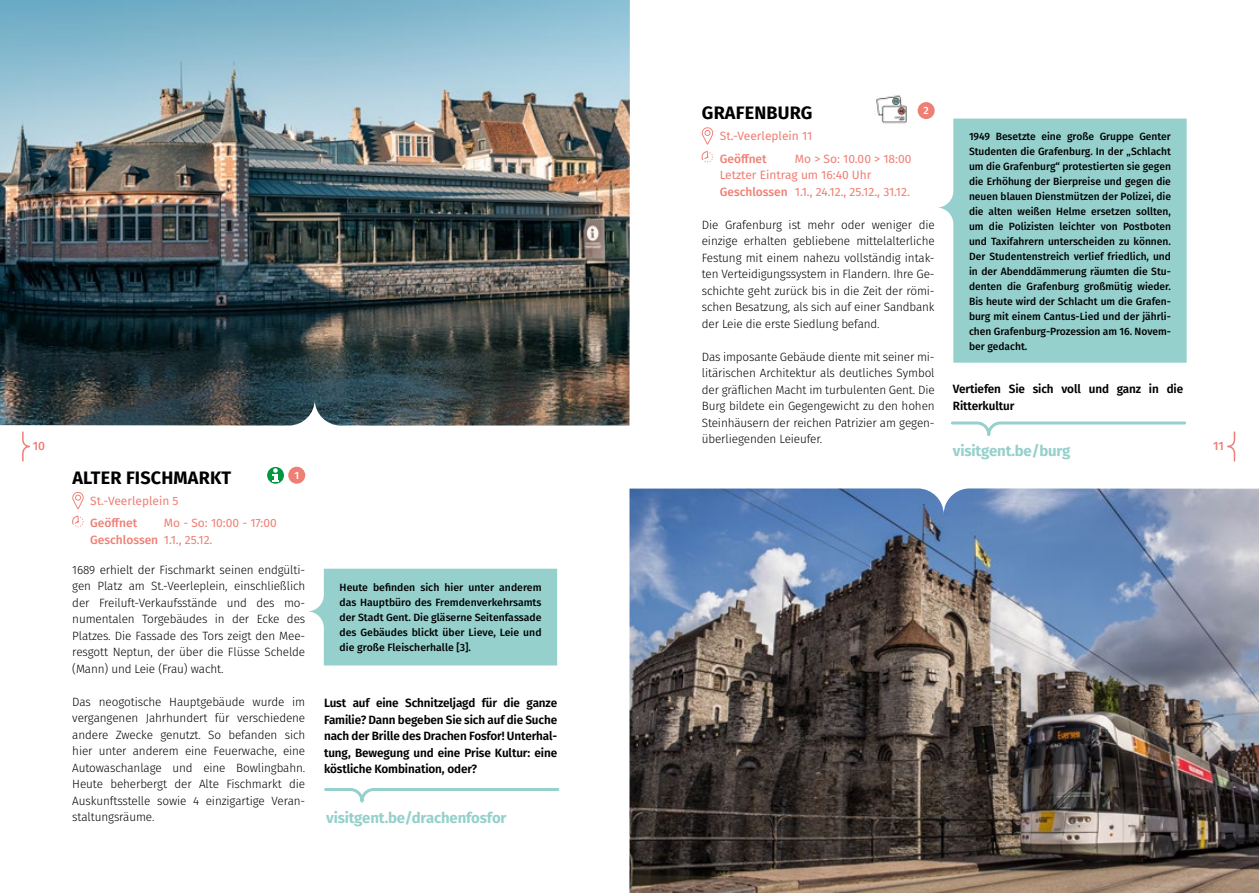
<style>
.page{position:relative;width:1259px;height:893px;background:#fff}
.page>*{position:absolute;margin:0;border:0;box-sizing:border-box;transform-origin:0 0}
.t1{font:700 18px "Fira Sans";letter-spacing:.01em;color:#000}
.t2{font:700 15px "Fira Sans";letter-spacing:-.01em;color:#95d0cd}
.t3{font:300 12px/16.5px "Fira Sans";letter-spacing:-.01em;color:#000;text-align:justify}
.t4{font:600 12px/16.5px "Fira Sans";letter-spacing:-.01em;color:#000}
.t5{font:12px/16.5px "Fira Sans";color:#ef7f74}
.t6{font:500 12px "Fira Sans";color:#ef7f74}
.t7{font:500 10.5px/15px "Fira Sans";color:#000;text-align:justify}
.t8{font:500 10.5px "Fira Sans";color:#fff}
.s1{font-weight:500}
</style>
<div class="page">
<svg style="left:22px;top:431px;width:8px;height:31px"></svg>
<svg style="left:1227px;top:431px;width:9px;height:31px"></svg>
<img style="left:629px;top:488px;width:630px;height:405px">
<div style="left:917px;top:102px;width:17px;height:17px;background:#ef7f74;border-radius:50%"></div>
<svg style="left:701px;top:127px;width:12px;height:18px"></svg>
<svg style="left:701px;top:151px;width:12px;height:12px"></svg>
<svg style="left:951px;top:421px;width:235px;height:15px"></svg>
<div style="left:938px;top:119px;width:248px;height:244px;background:#95d0cd"></div>
<svg style="left:267px;top:467px;width:17px;height:17px"></svg>
<svg style="left:272px;top:468px;width:7px;height:13px"></svg>
<div style="left:288px;top:467px;width:17px;height:17px;background:#ef7f74;border-radius:50%"></div>
<svg style="left:72px;top:492px;width:12px;height:17px"></svg>
<svg style="left:72px;top:516px;width:12px;height:11px"></svg>
<img style="left:0;top:0;width:630px;height:425px">
<div style="left:309px;top:569px;width:248px;height:96px;background:#95d0cd"></div>
<svg style="left:324px;top:788px;width:236px;height:15px"></svg>
<img style="left:876px;top:95px;width:31px;height:29px">
<h1 class="t1" style="left:702px;top:98px;width:112px">GRAFENBURG</h1>
<p class="t8" style="left:923px;top:102px;width:7px">2</p>
<p class="t5" style="left:720px;top:127px;width:94px">St.-Veerleplein 11</p>
<p class="t6" style="left:720px;top:149px;width:48px">Geöffnet</p>
<p class="t7" style="left:969px;top:128px;width:203px">1949 Besetzte eine große Gruppe Genter Studenten die Grafenburg. In der „Schlacht um die Grafenburg“ protestierten sie gegen die Erhöhung der Bierpreise und gegen die neuen blauen Dienstmützen der Polizei, die die alten weißen Helme ersetzen sollten, um die Polizisten leichter von Postboten und Taxifahrern unterscheiden zu können.<br>Der Studentenstreich verlief friedlich, und in der Abenddämmerung räumten die Stu&shy;denten die Grafenburg großmütig wieder.<br>Bis heute wird der Schlacht um die Grafen&shy;burg mit einem Cantus-Lied und der jährli&shy;chen Grafenburg-Prozession am 16. Novem&shy;ber gedacht.</p>
<p class="t5" style="left:720px;top:150px;width:193px;text-indent:75px">Mo &gt; So: 10.00 &gt; 18:00<br>Letzter Eintrag um 16:40 Uhr<br><span class="s1">Geschlossen</span> 1.1., 24.12., 25.12., 31.12.</p>
<p class="t3" style="left:702px;top:216px;width:234px">Die Grafenburg ist mehr oder weniger die einzige erhalten gebliebene mittelalterliche Festung mit einem nahezu vollständig intak&shy;ten Verteidigungssystem in Flandern. Ihre Ge&shy;schichte geht zurück bis in die Zeit der römi&shy;schen Besatzung, als sich auf einer Sandbank der Leie die erste Siedlung befand.</p>
<p class="t3" style="left:702px;top:348px;width:234px">Das imposante Gebäude diente mit seiner mi&shy;litärischen Architektur als deutliches Symbol der gräflichen Macht im turbulenten Gent. Die Burg bildete ein Gegengewicht zu den hohen Steinhäusern der reichen Patrizier am gegen&shy;überliegenden Leieufer.</p>
<p class="t4" style="left:953px;top:380px;width:232px">Vertiefen Sie sich voll und ganz in die<br>Ritterkultur</p>
<p class="t6" style="left:33px;top:436px;width:14px">10</p>
<p class="t6" style="left:1213px;top:436px;width:12px">11</p>
<p class="t2" style="left:953px;top:438px;width:119px">visitgent.be/burg</p>
<h1 class="t1" style="left:72px;top:462px;width:160px">ALTER FISCHMARKT</h1>
<p class="t8" style="left:294px;top:467px;width:6px">1</p>
<p class="t5" style="left:90px;top:492px;width:90px">St.-Veerleplein 5</p>
<p class="t6" style="left:90px;top:513px;width:48px">Geöffnet</p>
<p class="t5" style="left:90px;top:514px;width:188px;text-indent:74px">Mo - So: 10:00 - 17:00<br><span class="s1">Geschlossen</span> 1.1., 25.12.</p>
<p class="t3" style="left:72px;top:561px;width:234px">1689 erhielt der Fischmarkt seinen endgülti&shy;gen Platz am St.-Veerleplein, einschließlich der Freiluft-Verkaufsstände und des mo&shy;numentalen Torgebäudes in der Ecke des Platzes. Die Fassade des Tors zeigt den Mee&shy;resgott Neptun, der über die Flüsse Schelde (Mann) und Leie (Frau) wacht.</p>
<p class="t3" style="left:72px;top:693px;width:234px">Das neogotische Hauptgebäude wurde im vergangenen Jahrhundert für verschiedene andere Zwecke genutzt. So befanden sich hier unter anderem eine Feuerwache, eine Autowaschanlage und eine Bowlingbahn.<br>Heute beherbergt der Alte Fischmarkt die Auskunftsstelle sowie 4 einzigartige Veran&shy;staltungsräume.</p>
<p class="t7" style="left:340px;top:579px;width:203px">Heute befinden sich hier unter anderem das Hauptbüro des Fremdenverkehrsamts der Stadt Gent. Die gläserne Seitenfassade des Gebäudes blickt über Lieve, Leie und die große Fleischerhalle [3].</p>
<p class="t4" style="left:324px;top:694px;width:235px;text-align:justify">Lust auf eine Schnitzeljagd für die ganze Familie? Dann begeben Sie sich auf die Suche nach der Brille des Drachen Fosfor! Unterhal&shy;tung, Bewegung und eine Prise Kultur: eine köstliche Kombination, oder?</p>
<p class="t2" style="left:326px;top:805px;width:182px">visitgent.be/drachenfosfor</p>
</div>
